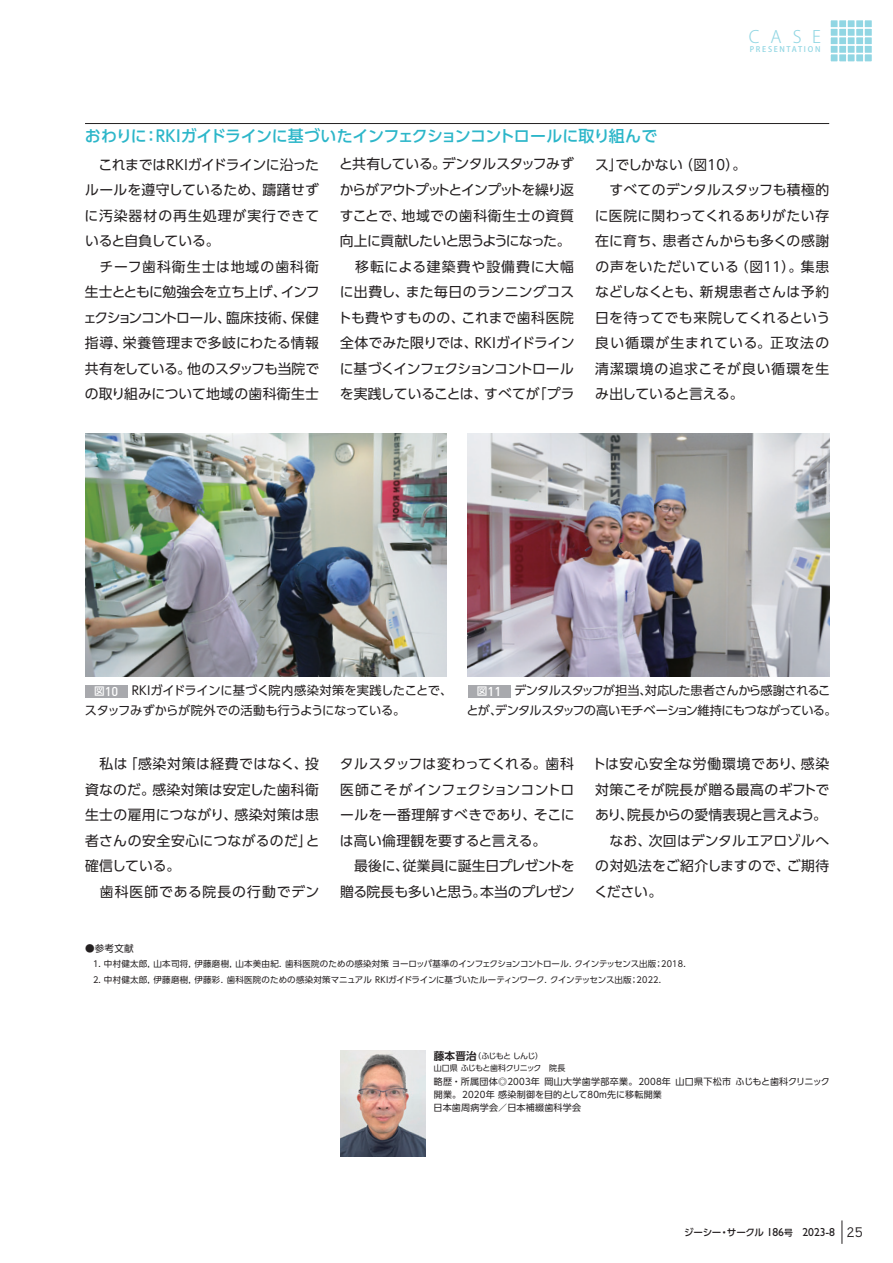
<style>
.page{position:relative;width:893px;height:1263px;background:#fff}
.page>*{position:absolute;margin:0;border:0;box-sizing:border-box;transform-origin:0 0}
.t1{font:300 16.95px "Koz Go Pro";color:#91d6e3}
.t2{font:500 15.9px "UD Shin Go Pr 6 N";letter-spacing:-.03em;color:#2cb6c9}
.t3{font:13.8px/25.5px "UD Shin Go Pr 6 N";letter-spacing:.01em;color:#231f20}
.t4{font:13.8px/25.5px "UD Shin Go Pr 6 N";letter-spacing:.03em;color:#231f20}
.t5{font:500 12.75px "DINOT";color:#fff}
.t6{font:12.15px/19.2px "UD Shin Go Pr 6 N";letter-spacing:-.035em;color:#231f20}
.t7{font:12.15px/19.2px "UD Shin Go Pr 6 N";letter-spacing:-.015em;color:#231f20}
.t8{font:500 9.6px "UD Shin Go Pro";letter-spacing:-.045em;color:#231f20}
.t9{font:9.6px "UD Shin Go Pr 6 N";color:#231f20}
.t10{font:9px/13.4px "UD Shin Go Pr 6 N";letter-spacing:.025em;color:#231f20}
.t11{font:8.55px "UD Shin Go Pr 6 N";letter-spacing:.01em;color:#231f20}
.t12{font:7.95px/12px "UD Shin Go Pr 6 N";letter-spacing:-.07em;color:#231f20}
.t13{font:500 7.65px "Koz Go Pro";letter-spacing:.22em;color:#91d6e3}
.s1{font-family:"UD Shin Go C Oniz Pr 6 N"}
.s2{font-family:"UD Shin Go Pr 6 N";font-size:10.65px}
.s3{font-family:"UD Shin Go Pr 6 N De";font-weight:700;font-size:10.65px}
.s4{font-family:"Gill Sans Std";font-weight:400;font-size:11.7px}
.s5{font-size:8.7px}
.s6{font-family:"Copperplate Gothic Std 29 AB";font-weight:400;font-size:13.35px}
</style>
<div class="page">
<hr style="left:85px;top:123px;width:744px;height:1px;background:#231f20">
<div style="left:468px;top:685px;width:42px;height:12px;background:#a8a9ad"></div>
<div style="left:85px;top:685px;width:43px;height:12px;background:#a8a9ad"></div>
<img style="left:468px;top:434px;width:361px;height:242px">
<img style="left:85px;top:434px;width:361px;height:242px">
<img style="left:340px;top:1050px;width:85px;height:107px">
<div style="left:830px;top:20px;width:8px;height:8px;background:#91d6e3"></div>
<div style="left:829px;top:19px;width:10px;height:10px;border:2px solid #fff"></div>
<div style="left:838px;top:20px;width:9px;height:8px;background:#91d6e3"></div>
<div style="left:838px;top:19px;width:10px;height:10px;border:2px solid #fff"></div>
<div style="left:847px;top:20px;width:8px;height:8px;background:#91d6e3"></div>
<div style="left:846px;top:19px;width:10px;height:10px;border:2px solid #fff"></div>
<div style="left:855px;top:20px;width:9px;height:8px;background:#91d6e3"></div>
<div style="left:855px;top:19px;width:10px;height:10px;border:2px solid #fff"></div>
<div style="left:864px;top:20px;width:8px;height:8px;background:#91d6e3"></div>
<div style="left:863px;top:19px;width:10px;height:10px;border:2px solid #fff"></div>
<div style="left:830px;top:28px;width:8px;height:9px;background:#91d6e3"></div>
<div style="left:829px;top:27px;width:10px;height:10px;border:2px solid #fff"></div>
<div style="left:838px;top:28px;width:9px;height:9px;background:#91d6e3"></div>
<div style="left:838px;top:27px;width:10px;height:10px;border:2px solid #fff"></div>
<div style="left:847px;top:28px;width:8px;height:9px;background:#91d6e3"></div>
<div style="left:846px;top:27px;width:10px;height:10px;border:2px solid #fff"></div>
<div style="left:855px;top:28px;width:9px;height:9px;background:#91d6e3"></div>
<div style="left:855px;top:27px;width:10px;height:10px;border:2px solid #fff"></div>
<div style="left:864px;top:28px;width:8px;height:9px;background:#91d6e3"></div>
<div style="left:863px;top:27px;width:10px;height:10px;border:2px solid #fff"></div>
<div style="left:830px;top:37px;width:8px;height:8px;background:#91d6e3"></div>
<div style="left:829px;top:36px;width:10px;height:10px;border:2px solid #fff"></div>
<div style="left:838px;top:37px;width:9px;height:8px;background:#91d6e3"></div>
<div style="left:838px;top:36px;width:10px;height:10px;border:2px solid #fff"></div>
<div style="left:847px;top:37px;width:8px;height:8px;background:#91d6e3"></div>
<div style="left:846px;top:36px;width:10px;height:10px;border:2px solid #fff"></div>
<div style="left:855px;top:37px;width:9px;height:8px;background:#91d6e3"></div>
<div style="left:855px;top:36px;width:10px;height:10px;border:2px solid #fff"></div>
<div style="left:864px;top:37px;width:8px;height:8px;background:#91d6e3"></div>
<div style="left:863px;top:36px;width:10px;height:10px;border:2px solid #fff"></div>
<div style="left:830px;top:45px;width:8px;height:9px;background:#91d6e3"></div>
<div style="left:829px;top:44px;width:10px;height:10px;border:2px solid #fff"></div>
<div style="left:838px;top:45px;width:9px;height:9px;background:#91d6e3"></div>
<div style="left:838px;top:44px;width:10px;height:10px;border:2px solid #fff"></div>
<div style="left:847px;top:45px;width:8px;height:9px;background:#91d6e3"></div>
<div style="left:846px;top:44px;width:10px;height:10px;border:2px solid #fff"></div>
<div style="left:855px;top:45px;width:9px;height:9px;background:#91d6e3"></div>
<div style="left:855px;top:44px;width:10px;height:10px;border:2px solid #fff"></div>
<div style="left:864px;top:45px;width:8px;height:9px;background:#91d6e3"></div>
<div style="left:863px;top:44px;width:10px;height:10px;border:2px solid #fff"></div>
<div style="left:830px;top:54px;width:8px;height:8px;background:#91d6e3"></div>
<div style="left:829px;top:53px;width:10px;height:10px;border:2px solid #fff"></div>
<div style="left:838px;top:54px;width:9px;height:8px;background:#91d6e3"></div>
<div style="left:838px;top:53px;width:10px;height:10px;border:2px solid #fff"></div>
<div style="left:847px;top:54px;width:8px;height:8px;background:#91d6e3"></div>
<div style="left:846px;top:53px;width:10px;height:10px;border:2px solid #fff"></div>
<div style="left:855px;top:54px;width:9px;height:8px;background:#91d6e3"></div>
<div style="left:855px;top:53px;width:10px;height:10px;border:2px solid #fff"></div>
<div style="left:864px;top:54px;width:8px;height:8px;background:#91d6e3"></div>
<div style="left:863px;top:53px;width:10px;height:10px;border:2px solid #fff"></div>
<svg style="left:842px;top:1220px;width:1px;height:24px"></svg>
<p class="t2" style="left:85px;top:123px;width:574px">おわりに：<span class="s1">RKI</span>ガイドラインに基づいたインフェクションコントロールに取り組んで</p>
<p class="t1" style="left:749px;top:26px;width:74px">CASE</p>
<p class="t13" style="left:750px;top:45px;width:72px">PRESENTATION</p>
<p class="t3" style="left:83px;top:151px;width:238px">　これまでは<span class="s1">RKI</span>ガイドラインに沿ったルールを遵守しているため、躊躇せずに汚染器材の再生処理が実行できていると自負している。<br>　チーフ歯科衛生士は地域の歯科衛生士とともに勉強会を立ち上げ、インフェクションコントロール、臨床技術、保健指導、栄養管理まで多岐にわたる情報共有をしている。他のスタッフも当院での取り組みについて地域の歯科衛生士</p>
<p class="t3" style="left:338px;top:151px;width:238px">と共有している。デンタルスタッフみずからがアウトプットとインプットを繰り返すことで、地域での歯科衛生士の資質向上に貢献したいと思うようになった。　移転による建築費や設備費に大幅に出費し、また毎日のランニングコストも費やすものの、これまで歯科医院全体でみた限りでは、<span class="s1">RKI</span>ガイドラインに基づくインフェクションコントロールを実践していることは、すべてが「プラ</p>
<p class="t3" style="left:595px;top:151px;width:237px">ス」でしかない（図<span class="s1">10</span>）。<br>　すべてのデンタルスタッフも積極的に医院に関わってくれるありがたい存在に育ち、患者さんからも多くの感謝の声をいただいている（図<span class="s1">11</span>）。集患などしなくとも、新規患者さんは予約日を待ってでも来院してくれるという良い循環が生まれている。正攻法の清潔環境の追求こそが良い循環を生み出していると言える。</p>
<p class="t7" style="left:85px;top:681px;width:369px;text-indent:47px"><span class="s1">RKI</span>ガイドラインに基づく院内感染対策を実践したことで、スタッフみずからが院外での活動も行うようになっている。</p>
<p class="t6" style="left:467px;top:681px;width:371px;text-indent:47px">デンタルスタッフが担当、対応した患者さんから感謝されることが、デンタルスタッフの高いモチベーション維持にもつながっている。</p>
<p class="t5" style="left:94px;top:682px;width:26px"><span class="s2">図</span>10</p>
<p class="t5" style="left:477px;top:682px;width:26px"><span class="s2">図</span>11</p>
<p class="t4" style="left:85px;top:751px;width:236px">　私は「感染対策は経費ではなく、投資なのだ。感染対策は安定した歯科衛生士の雇用につながり、感染対策は患者さんの安全安心につながるのだ」と確信している。<br>　歯科医師である院長の行動でデン</p>
<p class="t3" style="left:340px;top:751px;width:236px">タルスタッフは変わってくれる。歯科医師こそがインフェクションコントロールを一番理解すべきであり、そこには高い倫理観を要すると言える。<br>　最後に、従業員に誕生日プレゼントを贈る院長も多いと思う。本当のプレゼン</p>
<p class="t3" style="left:592px;top:751px;width:239px">トは安心安全な労働環境であり、感染対策こそが院長が贈る最高のギフトであり、院長からの愛情表現と言えよう。　なお、次回はデンタルエアロゾルへの対処法をご紹介しますので、ご期待ください。</p>
<p class="t9" style="left:85px;top:941px;width:50px">●参考文献</p>
<p class="t11" style="left:93px;top:957px;width:600px"><span class="s1">1.</span> 中村健太郎，山本司将，伊藤磨樹，山本美由紀．歯科医院のための感染対策ヨーロッパ基準のインフェクションコントロール．クインテッセンス出版；<span class="s1">2018</span>．</p>
<p class="t11" style="left:93px;top:973px;width:569px"><span class="s1">2.</span> 中村健太郎，伊藤磨樹，伊藤彩．歯科医院のための感染対策マニュアル <span class="s1">RKI</span>ガイドラインに基づいたルーティンワーク．クインテッセンス出版；<span class="s1">2022.</span></p>
<p class="t12" style="left:434px;top:1049px;width:133px"><span class="s3">藤本晋治</span>（ふじもとしんじ）<br>山口県ふじもと歯科クリニック　院長</p>
<p class="t10" style="left:434px;top:1074px;width:398px">略歴・所属団体◎<span class="s1">2003</span>年岡山大学歯学部卒業。<span class="s1">2008</span>年山口県下松市ふじもと歯科クリニック開業。<span class="s1">2020</span>年感染制御を目的として<span class="s1">80m</span>先に移転開業<br>日本歯周病学会／日本補綴歯科学会</p>
<p class="t8" style="left:684px;top:1225px;width:180px">ジーシー・サークル <span class="s4">186</span><span class="s5">号</span> <span class="s4">2023-8</span> <span class="s6">25</span></p>
</div>
